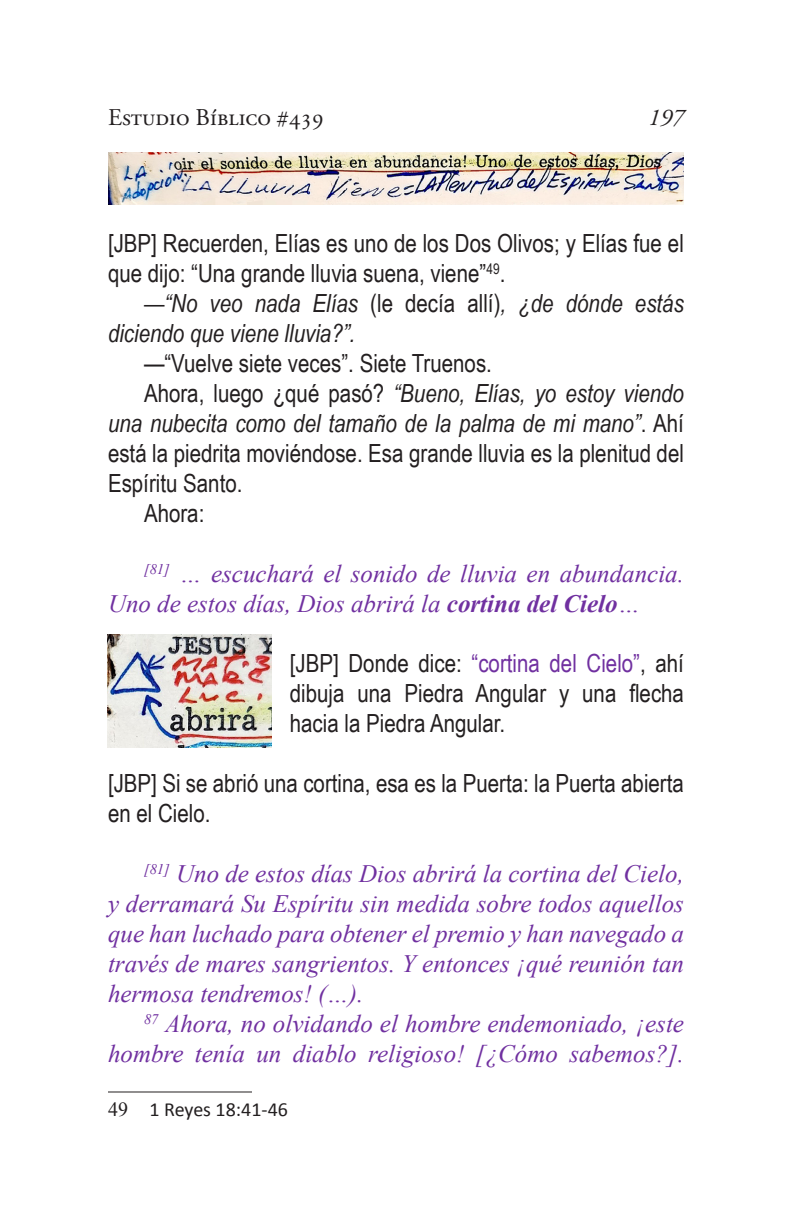
<style>
.page{position:relative;width:792px;height:1224px;background:#fff}
.page>*{position:absolute;margin:0;border:0;box-sizing:border-box;transform-origin:0 0}
.t1{font:25px/30px "Arial Narrow";color:#231f20}
.t2{font:italic 25px/30px "Times New Roman";color:#7030a0}
.t3{font:italic 25px/30px "Arial Narrow";color:#231f20}
.t4{font:24px "Adobe Garamond Pro";color:#231f20}
.t5{font:italic 24px "Adobe Garamond Pro";color:#231f20}
.Footnote_text{font:20px "Calibri";color:#231f20}
.s1{font-style:normal}
.s2{font-style:italic}
.s3{font-weight:700}
.s4{color:#7030a0}
.s5{font-family:"Times New Roman"}
</style>
<div class="page">
<hr style="left:108px;top:1092px;width:144px;height:1px;background:#231f20">
<img style="left:108px;top:152px;width:576px;height:53px">
<img style="left:108px;top:634px;width:164px;height:113px">
<p class="t4" style="left:108px;top:103px;width:218px">Estudio Bíblico #439</p>
<p class="t5" style="left:648px;top:103px;width:37px">197</p>
<p class="t1" style="left:108px;top:228px;width:577px">[JBP] Recuerden, Elías es uno de los Dos Olivos; y Elías fue el que dijo: “Una grande lluvia suena, viene”<sup>49</sup>.</p>
<p class="t3" style="left:108px;top:288px;width:577px;text-indent:36px">—“No veo nada Elías <span class="s1">(le decía allí)</span>, ¿de dónde estás diciendo que viene lluvia?”.</p>
<p class="t1" style="left:144px;top:348px;width:349px">—“Vuelve siete veces”. Siete Truenos.</p>
<p class="t1" style="left:108px;top:378px;width:578px;text-align:justify;text-indent:36px">Ahora, luego ¿qué pasó? <span class="s2">“Bueno, Elías, yo estoy viendo una nubecita como del tamaño de la palma de mi mano”</span>. Ahí está la piedrita moviéndose. Esa grande lluvia es la plenitud del Espíritu Santo.</p>
<p class="t1" style="left:144px;top:498px;width:62px">Ahora:</p>
<p class="t2" style="left:108px;top:558px;width:578px;text-indent:36px"><sup>[81]</sup> … escuchará el sonido de lluvia en abundancia.<br>Uno de estos días, Dios abrirá la <span class="s3">cortina del Cielo</span>…</p>
<p class="t1" style="left:290px;top:648px;width:396px;text-align:justify">[JBP] Donde dice: <span class="s4">“cortina del Cielo”</span>, ahí dibuja una Piedra Angular y una flecha hacia la Piedra Angular.</p>
<p class="t1" style="left:108px;top:768px;width:577px">[JBP] Si se abrió una cortina, esa es la Puerta: la Puerta abierta en el Cielo.</p>
<p class="t2" style="left:108px;top:858px;width:578px;text-align:justify;text-indent:36px"><sup>[81]</sup> Uno de estos días Dios abrirá la cortina del Cielo, y derramará Su Espíritu sin medida sobre todos aquellos que han luchado para obtener el premio y han navegado a través de mares sangrientos. Y entonces ¡qué reunión tan hermosa tendremos! (…).</p>
<p class="t2" style="left:108px;top:1008px;width:578px;text-align:right"><sup>87</sup> Ahora, no olvidando el hombre endemoniado, ¡este hombre tenía un diablo religioso! [¿Cómo sabemos?].</p>
<p class="Footnote_text" style="left:108px;top:1095px;width:181px"><span class="s5">49</span> 1 Reyes 18:41-46</p>
</div>
